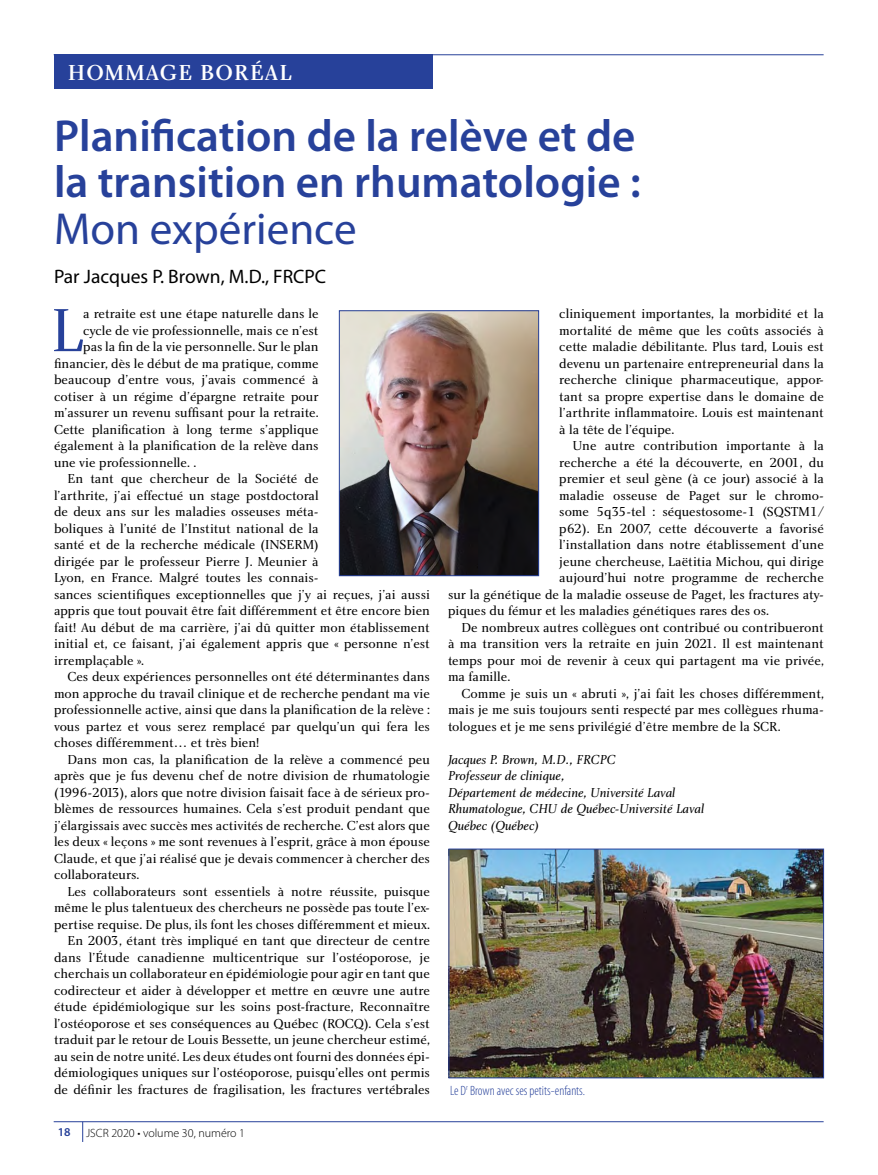
<style>
.page{position:relative;width:878px;height:1175px;background:#fff}
.page>*{position:absolute;margin:0;border:0;box-sizing:border-box;transform-origin:0 0}
.t1{font:63px "Charlotte Book Plain";color:#27419a}
.t2{font:600 45px/46.5px "Myriad Pro";color:#27419a}
.t3{font:45px "Myriad Pro";color:#27419a}
.t4{font:22.5px "Charlotte Medium Plain";letter-spacing:.05em;color:#fff}
.t5{font:19.5px "Myriad Pro";color:#000}
.t6{font:13.5px/16.5px "Charlotte Book Plain";color:#000;text-align:justify}
.t7{font:13.5px/16.5px "Charlotte Book Italic Plain";color:#000}
.t8{font:300 condensed 13.5px "Myriad Pro";color:#27419a}
.t9{font:300 12px "Myriad Pro";color:#000}
.t10{font:600 12px "Myriad Pro";color:#27419a}
</style>
<div class="page">
<hr style="left:54px;top:54px;width:769px;height:1px;background:#27419a">
<div style="left:54px;top:55px;width:378px;height:34px;background:#27419a"></div>
<hr style="left:54px;top:1121px;width:769px;height:1px;background:#27419a">
<svg style="left:82px;top:1121px;width:1px;height:21px"></svg>
<img style="left:341px;top:312px;width:196px;height:262px">
<div style="left:339px;top:310px;width:200px;height:266px;border:1px solid #27419a"></div>
<img style="left:450px;top:850px;width:372px;height:226px">
<div style="left:448px;top:848px;width:376px;height:230px;border:1px solid #27419a"></div>
<h3 class="t4" style="left:68px;top:59px;width:225px">HOMMAGE BORÉAL</h3>
<h2 class="t2" style="left:54px;top:113px;width:588px">Planification de la relève et de la transition en rhumatologie :</h2>
<h2 class="t3" style="left:54px;top:204px;width:304px">Mon expérience</h2>
<h3 class="t5" style="left:54px;top:265px;width:274px">Par Jacques P. Brown, M.D., FRCPC</h3>
<h1 class="t1" style="left:51px;top:292px;width:34px">L</h1>
<p class="t6" style="left:83px;top:305px;width:237px">a retraite est une étape naturelle dans le</p>
<p class="t6" style="left:83px;top:322px;width:237px">cycle de vie professionnelle, mais ce n’est</p>
<p class="t6" style="left:83px;top:338px;width:237px">pas la fin de la vie personnelle. Sur le plan</p>
<p class="t6" style="left:54px;top:355px;width:266px">financier, dès le début de ma pratique, comme</p>
<p class="t6" style="left:54px;top:371px;width:266px">beaucoup d’entre vous, j’avais commencé à</p>
<p class="t6" style="left:54px;top:388px;width:266px">cotiser à un régime d’épargne retraite pour</p>
<p class="t6" style="left:54px;top:404px;width:266px">m’assurer un revenu suffisant pour la retraite.</p>
<p class="t6" style="left:54px;top:421px;width:266px">Cette planification à long terme s’applique</p>
<p class="t6" style="left:54px;top:437px;width:266px">également à la planification de la relève dans</p>
<p class="t6" style="left:54px;top:454px;width:144px">une vie professionnelle. .</p>
<p class="t6" style="left:67px;top:470px;width:252px">En tant que chercheur de la Société de</p>
<p class="t6" style="left:54px;top:487px;width:266px">l’arthrite, j’ai effectué un stage postdoctoral</p>
<p class="t6" style="left:54px;top:503px;width:266px">de deux ans sur les maladies osseuses méta-</p>
<p class="t6" style="left:54px;top:520px;width:266px">boliques à l’unité de l’Institut national de la</p>
<p class="t6" style="left:54px;top:536px;width:266px">santé et de la recherche médicale (INSERM)</p>
<p class="t6" style="left:54px;top:553px;width:266px">dirigée par le professeur Pierre J. Meunier à</p>
<p class="t6" style="left:54px;top:569px;width:266px">Lyon, en France. Malgré toutes les connais-</p>
<p class="t6" style="left:54px;top:586px;width:377px">sances scientifiques exceptionnelles que j’y ai reçues, j’ai aussi</p>
<p class="t6" style="left:54px;top:602px;width:377px">appris que tout pouvait être fait différemment et être encore bien</p>
<p class="t6" style="left:54px;top:619px;width:377px">fait! Au début de ma carrière, j’ai dû quitter mon établissement</p>
<p class="t6" style="left:54px;top:635px;width:377px">initial et, ce faisant, j’ai également appris que « personne n’est</p>
<p class="t6" style="left:54px;top:652px;width:92px">irremplaçable ».</p>
<p class="t6" style="left:67px;top:668px;width:364px">Ces deux expériences personnelles ont été déterminantes dans</p>
<p class="t6" style="left:54px;top:685px;width:377px">mon approche du travail clinique et de recherche pendant ma vie</p>
<p class="t6" style="left:54px;top:701px;width:377px">professionnelle active, ainsi que dans la planification de la relève :</p>
<p class="t6" style="left:54px;top:718px;width:377px">vous partez et vous serez remplacé par quelqu’un qui fera les</p>
<p class="t6" style="left:54px;top:734px;width:207px">choses différemment… et très bien!</p>
<p class="t6" style="left:67px;top:751px;width:364px">Dans mon cas, la planification de la relève a commencé peu</p>
<p class="t6" style="left:54px;top:767px;width:377px">après que je fus devenu chef de notre division de rhumatologie</p>
<p class="t6" style="left:54px;top:784px;width:377px">(1996-2013), alors que notre division faisait face à de sérieux pro-</p>
<p class="t6" style="left:54px;top:800px;width:377px">blèmes de ressources humaines. Cela s’est produit pendant que</p>
<p class="t6" style="left:54px;top:816px;width:377px">j’élargissais avec succès mes activités de recherche. C’est alors que</p>
<p class="t6" style="left:54px;top:833px;width:377px">les deux « leçons » me sont revenues à l’esprit, grâce à mon épouse</p>
<p class="t6" style="left:54px;top:849px;width:377px">Claude, et que j’ai réalisé que je devais commencer à chercher des</p>
<p class="t6" style="left:54px;top:866px;width:87px">collaborateurs.</p>
<p class="t6" style="left:67px;top:882px;width:364px">Les collaborateurs sont essentiels à notre réussite, puisque</p>
<p class="t6" style="left:54px;top:899px;width:377px">même le plus talentueux des chercheurs ne possède pas toute l’ex-</p>
<p class="t6" style="left:54px;top:915px;width:377px">pertise requise. De plus, ils font les choses différemment et mieux.</p>
<p class="t6" style="left:67px;top:932px;width:364px">En 2003, étant très impliqué en tant que directeur de centre</p>
<p class="t6" style="left:54px;top:948px;width:377px">dans l’Étude canadienne multicentrique sur l’ostéoporose, je</p>
<p class="t6" style="left:54px;top:965px;width:377px">cherchais un collaborateur en épidémiologie pour agir en tant que</p>
<p class="t6" style="left:54px;top:981px;width:377px">codirecteur et aider à développer et mettre en œuvre une autre</p>
<p class="t6" style="left:54px;top:998px;width:377px">étude épidémiologique sur les soins post-fracture, Reconnaître</p>
<p class="t6" style="left:54px;top:1014px;width:377px">l’ostéoporose et ses conséquences au Québec (ROCQ). Cela s’est</p>
<p class="t6" style="left:54px;top:1031px;width:377px">traduit par le retour de Louis Bessette, un jeune chercheur estimé,</p>
<p class="t6" style="left:54px;top:1047px;width:377px">au sein de notre unité. Les deux études ont fourni des données épi-</p>
<p class="t6" style="left:54px;top:1064px;width:377px">démiologiques uniques sur l’ostéoporose, puisqu’elles ont permis</p>
<p class="t6" style="left:54px;top:1080px;width:377px">de définir les fractures de fragilisation, les fractures vertébrales</p>
<p class="t10" style="left:58px;top:1125px;width:14px">18</p>
<p class="t9" style="left:86px;top:1126px;width:160px">JSCR 2020 • volume 30, numéro 1</p>
<p class="t6" style="left:559px;top:305px;width:266px">cliniquement importantes, la morbidité et la mortalité de même que les coûts associés à cette maladie débilitante. Plus tard, Louis est devenu un partenaire entrepreneurial dans la recherche clinique pharmaceutique, appor&shy;tant sa propre expertise dans le domaine de l’arthrite inflammatoire. Louis est maintenant à la tête de l’équipe.</p>
<p class="t6" style="left:572px;top:437px;width:253px">Une autre contribution importante à la</p>
<p class="t6" style="left:559px;top:453px;width:266px">recherche a été la découverte, en 2001, du</p>
<p class="t6" style="left:559px;top:470px;width:266px">premier et seul gène (à ce jour) associé à la</p>
<p class="t6" style="left:559px;top:486px;width:266px">maladie osseuse de Paget sur le chromo-</p>
<p class="t6" style="left:559px;top:503px;width:266px">some 5q35-tel : séquestosome-1 (SQSTM1/</p>
<p class="t6" style="left:559px;top:519px;width:266px">p62). En 2007, cette découverte a favorisé</p>
<p class="t6" style="left:559px;top:536px;width:266px">l’installation dans notre établissement d’une</p>
<p class="t6" style="left:559px;top:552px;width:266px">jeune chercheuse, Laëtitia Michou, qui dirige</p>
<p class="t6" style="left:559px;top:569px;width:266px">aujourd’hui notre programme de recherche</p>
<p class="t6" style="left:448px;top:585px;width:377px">sur la génétique de la maladie osseuse de Paget, les fractures aty-</p>
<p class="t6" style="left:448px;top:602px;width:322px">piques du fémur et les maladies génétiques rares des os.</p>
<p class="t6" style="left:461px;top:618px;width:364px">De nombreux autres collègues ont contribué ou contribueront</p>
<p class="t6" style="left:448px;top:635px;width:377px">à ma transition vers la retraite en juin 2021. Il est maintenant</p>
<p class="t6" style="left:448px;top:651px;width:377px">temps pour moi de revenir à ceux qui partagent ma vie privée,</p>
<p class="t6" style="left:448px;top:668px;width:64px">ma famille.</p>
<p class="t6" style="left:461px;top:684px;width:364px">Comme je suis un « abruti », j’ai fait les choses différemment,</p>
<p class="t6" style="left:448px;top:701px;width:377px">mais je me suis toujours senti respecté par mes collègues rhuma-</p>
<p class="t6" style="left:448px;top:717px;width:334px">tologues et je me sens privilégié d’être membre de la SCR.</p>
<p class="t7" style="left:448px;top:750px;width:258px">Jacques P. Brown, M.D., FRCPC<br>Professeur de clinique,<br>Département de médecine, Université Laval<br>Rhumatologue, CHU de Québec-Université Laval<br>Québec (Québec)</p>
<p class="t8" style="left:450px;top:1083px;width:136px">Le D<sup>r</sup> Brown avec ses petits-enfants.</p>
</div>
